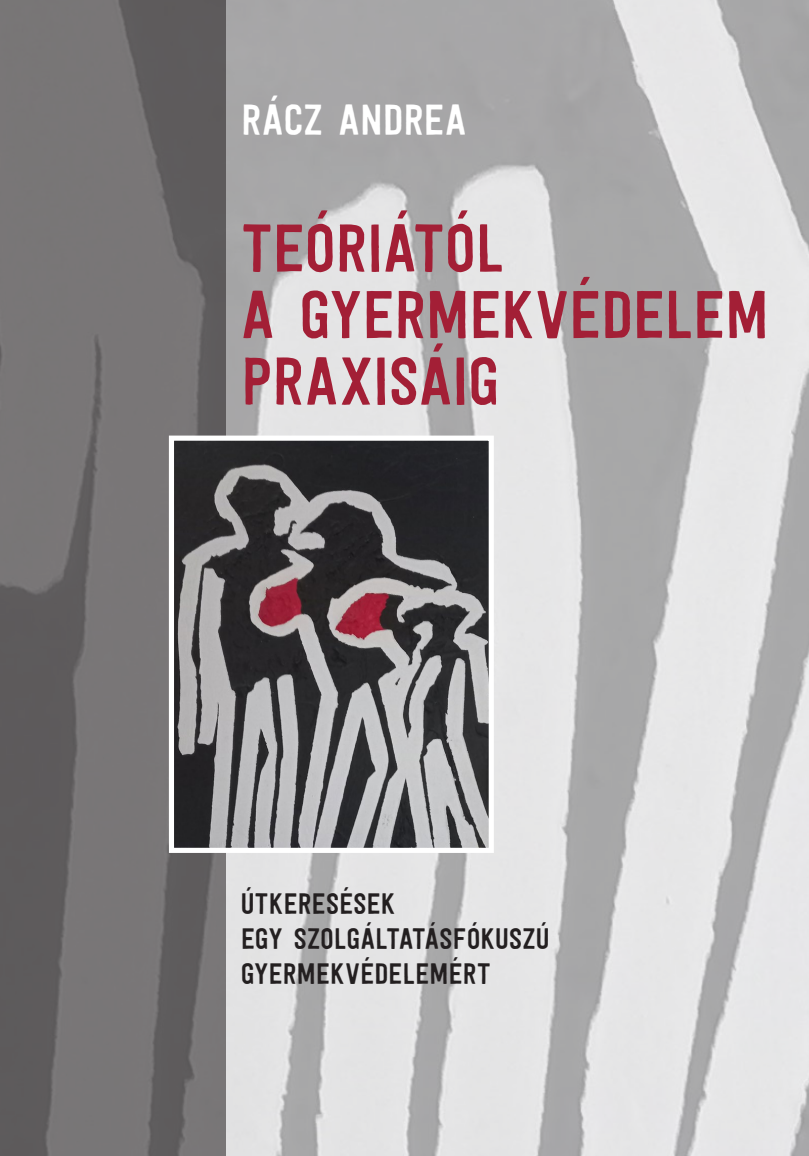
<style>
.page{position:relative;width:809px;height:1156px;background:#fff}
.page>*{position:absolute;margin:0;border:0;box-sizing:border-box;transform-origin:0 0}
.t1{font:68.25px/66.5px "Festivo Letters No.19";letter-spacing:-.02em;color:#a31f36}
.t2{font:43.75px "Festivo Letters No.19";letter-spacing:-.01em;color:#fff}
.t3{font:29.75px/35px "Festivo Letters No.19";letter-spacing:-.01em;color:#231f20}
</style>
<div class="page">
<img style="left:226px;top:0;width:583px;height:1156px">
<svg style="left:0;top:0;width:226px;height:1156px;background:#706d6e"></svg>
<img style="left:175px;top:442px;width:313px;height:405px">
<div style="left:169px;top:436px;width:325px;height:417px;border:5px solid #fff"></div>
<h2 class="t2" style="left:241px;top:93px;width:228px">RÁCZ ANDREA</h2>
<h1 class="t1" style="left:241px;top:213px;width:530px">TEÓRIÁTÓL<br>A GYERMEKVÉDELEM<br>PRAXISÁIG</h1>
<p class="t3" style="left:241px;top:885px;width:310px">ÚTKERESÉSEK<br>EGY SZOLGÁLTATÁSFÓKUSZÚ<br>GYERMEKVÉDELEMÉRT</p>
</div>
